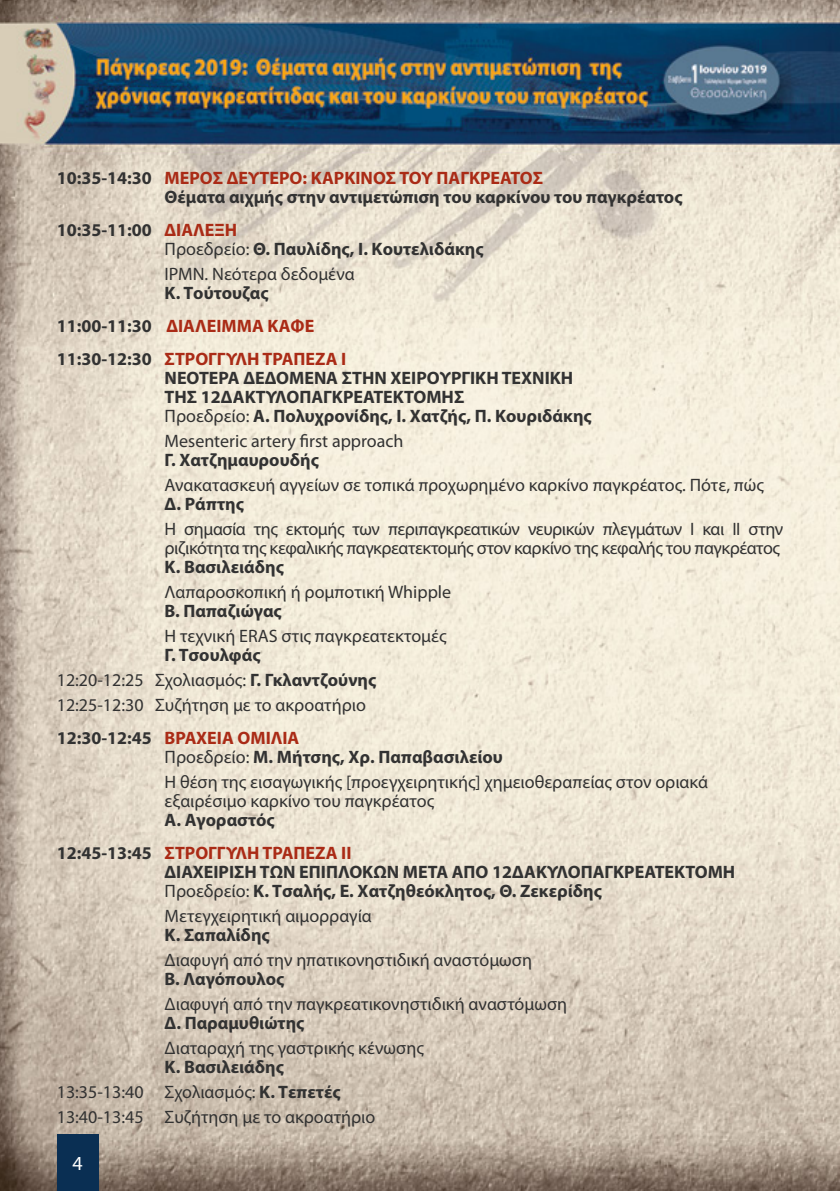
<style>
.page{position:relative;width:840px;height:1191px;background:#fff}
.page>*{position:absolute;margin:0;border:0;box-sizing:border-box;transform-origin:0 0}
.t1{font:20px "Myriad Pro";color:#fff}
.t2{font:700 18px/19px "Myriad Pro";color:#323232}
.t3{font:18px/25px "Myriad Pro";color:#323232}
.t4{font:18px/19px "Myriad Pro";letter-spacing:-.025em;color:#323232}
.s1{color:#aa2b16}
.s2{font-weight:400}
.s3{font-weight:700}
</style>
<div class="page">
<img style="left:0;top:0;width:839px;height:1191px">
<div style="left:57px;top:1134px;width:42px;height:57px;background:#0a2f53"></div>
<p class="t2" style="left:164px;top:167px;width:519px;text-indent:-108px">10:35-14:30 <span class="s1">ΜΕΡΟΣ ΔΕΥΤΕΡΟ: ΚΑΡΚΙΝOΣ ΤΟΥ ΠΑΓΚΡΕΑΤOΣ<br></span>Θέματα αιχμής στην αντιμετώπιση του καρκίνου του παγκρέατος</p>
<p class="t2" style="left:164px;top:219px;width:320px;text-indent:-108px">10:35-11:00 <span class="s1">ΔΙΑΛΕΞΗ<br></span><span class="s2">Προεδρείο:</span> Θ. Παυλίδης, Ι. Κουτελιδάκης</p>
<p class="t3" style="left:164px;top:261px;width:191px">IPMΝ. Νεότερα δεδομένα</p>
<p class="t2" style="left:57px;top:275px;width:291px;line-height:33px;text-indent:108px">Κ. Τούτουζας<br>11:00-11:30 <span class="s1">ΔΙΑΛΕΙΜΜΑ ΚΑΦΕ<br></span>11:30-12:30 <span class="s1">ΣΤΡΟΓΓΥΛΗ ΤΡΑΠΕΖΑ Ι</span></p>
<p class="t2" style="left:164px;top:367px;width:428px">ΝΕΟΤΕΡΑ ΔΕΔΟΜΕΝΑ ΣΤΗΝ ΧΕΙΡΟΥΡΓΙΚΗ ΤΕΧΝΙΚΗ<br>ΤΗΣ 12ΔΑΚΤΥΛΟΠΑΓΚΡΕΑΤΕΚΤΟΜΗΣ<br><span class="s2">Προεδρείο:</span> Α. Πολυχρονίδης, Ι. Χατζής, Π. Κουριδάκης</p>
<p class="t3" style="left:164px;top:428px;width:240px">Mesenteric artery first approach</p>
<p class="t2" style="left:164px;top:449px;width:156px">Γ. Χατζημαυρουδής</p>
<p class="t3" style="left:164px;top:472px;width:600px">Ανακατασκευή αγγείων σε τοπικά προχωρημένο καρκίνο παγκρέατος. Πότε, πώς</p>
<p class="t2" style="left:164px;top:493px;width:81px">Δ. Ράπτης</p>
<p class="t4" style="left:164px;top:519px;width:619px">Η σημασία της εκτομής των περιπαγκρεατικών νευρικών πλεγμάτων Ι και ΙΙ στην ριζικότητα της κεφαλικής παγκρεατεκτομής στον καρκίνο της κεφαλής του παγκρέατος</p>
<p class="t2" style="left:164px;top:556px;width:121px">Κ. Βασιλειάδης</p>
<p class="t3" style="left:164px;top:579px;width:288px">Λαπαροσκοπική ή ρομποτική Whipple</p>
<p class="t2" style="left:164px;top:601px;width:119px">Β. Παπαζιώγας</p>
<p class="t3" style="left:164px;top:623px;width:283px">Η τεχνική ERAS στις παγκρεατεκτομές</p>
<p class="t3" style="left:57px;top:642px;width:321px;text-align:center"><span class="s3">Γ. Τσουλφάς<br></span>12:20-12:25 Σχολιασμός: <span class="s3">Γ. Γκλαντζούνης<br></span>12:25-12:30 Συζήτηση με το ακροατήριο</p>
<p class="t2" style="left:164px;top:728px;width:339px;text-indent:-108px">12:30-12:45 <span class="s1">ΒΡΑΧΕΙΑ ΟΜΙΛΙΑ<br></span><span class="s2">Προεδρείο:</span> Μ. Μήτσης, Χρ. Παπαβασιλείου</p>
<p class="t3" style="left:164px;top:772px;width:544px;line-height:19px">Η θέση της εισαγωγικής [προεγχειρητικής] χημειοθεραπείας στον οριακά εξαιρέσιμο καρκίνο του παγκρέατος</p>
<p class="t2" style="left:57px;top:803px;width:296px;line-height:33px;text-indent:108px">Α. Αγοραστός<br>12:45-13:45 <span class="s1">ΣΤΡΟΓΓΥΛΗ ΤΡΑΠΕΖΑ ΙI</span></p>
<p class="t2" style="left:164px;top:862px;width:572px">ΔΙΑΧΕΙΡΙΣΗ ΤΩΝ ΕΠΙΠΛΟΚΩΝ ΜΕΤΑ ΑΠΟ 12ΔΑΚΥΛΟΠΑΓΚΡΕΑΤΕΚΤΟΜΗ<br><span class="s2">Προεδρείο:</span> Κ. Τσαλής, Ε. Χατζηθεόκλητος, Θ. Ζεκερίδης</p>
<p class="t3" style="left:164px;top:903px;width:209px">Μετεγχειρητική αιμορραγία</p>
<p class="t2" style="left:164px;top:925px;width:107px">Κ. Σαπαλίδης</p>
<p class="t3" style="left:164px;top:947px;width:369px">Διαφυγή από την ηπατικονηστιδική αναστόμωση</p>
<p class="t2" style="left:164px;top:969px;width:121px">Β. Λαγόπουλος</p>
<p class="t3" style="left:164px;top:991px;width:404px">Διαφυγή από την παγκρεατικονηστιδική αναστόμωση</p>
<p class="t2" style="left:164px;top:1013px;width:141px">Δ. Παραμυθιώτης</p>
<p class="t3" style="left:164px;top:1035px;width:260px">Διαταραχή της γαστρικής κένωσης</p>
<p class="t3" style="left:57px;top:1054px;width:320px;text-indent:108px"><span class="s3">Κ. Βασιλειάδης<br></span>13:35-13:40 Σχολιασμός: <span class="s3">Κ. Τεπετές<br></span>13:40-13:45 Συζήτηση με το ακροατήριο</p>
<p class="t1" style="left:73px;top:1151px;width:12px">4</p>
</div>
